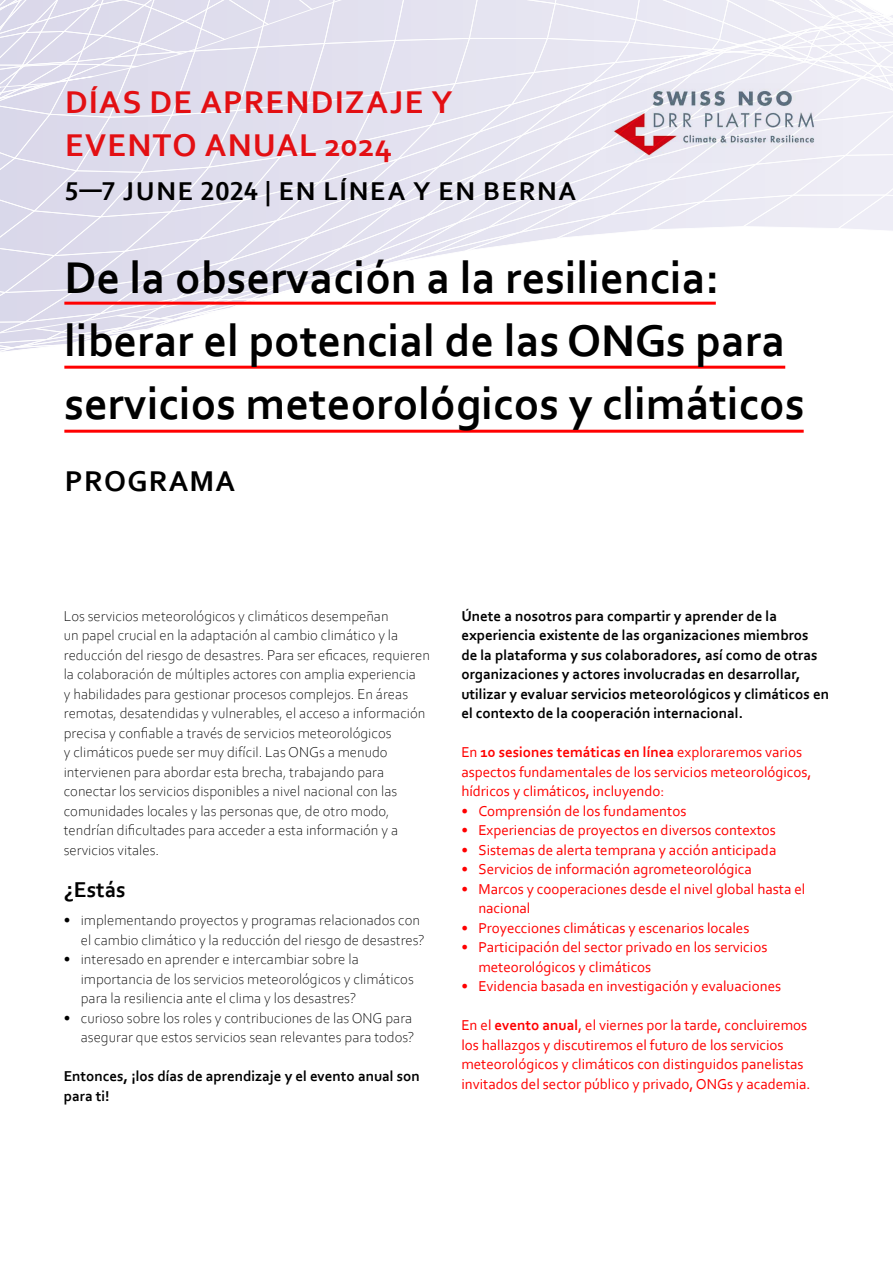
<style>
.page{position:relative;width:893px;height:1263px;background:#fff}
.page>*{position:absolute;margin:0;border:0;box-sizing:border-box;transform-origin:0 0}
.t1{font:700 46.5px/63px "Corbel";color:#000}
.t2{font:700 33px/43.5px "Corbel";letter-spacing:.035em;color:#e30f13}
.t3{font:700 30px "Corbel";letter-spacing:.04em;color:#000}
.t4{font:700 27px "Corbel";letter-spacing:.065em;color:#000}
.t5{font:700 22.5px "Corbel";color:#000}
.t6{font:300 15px/19.5px "Corbel";color:#000}
.t7{font:15px/19.5px "Corbel";color:#f00}
.t8{font:700 15px/19.5px "Corbel";color:#000}
.s1{font-weight:700}
</style>
<div class="page">
<svg style="left:0;top:0;width:893px;height:352px"></svg>
<hr style="left:64px;top:302px;width:652px;height:3px;background:#f00">
<hr style="left:64px;top:366px;width:721px;height:3px;background:#f00">
<hr style="left:64px;top:430px;width:740px;height:3px;background:#f00">
<img style="left:606px;top:84px;width:215px;height:78px">
<h2 class="t2" style="left:65px;top:79px;width:389px">DÍAS DE APRENDIZAJE Y<br>EVENTO ANUAL 2024</h2>
<h3 class="t4" style="left:64px;top:174px;width:513px">5―7 JUNE 2024 | EN LÍNEA Y EN BERNA</h3>
<h1 class="t1" style="left:64px;top:245px;width:742px">De la observación a la resiliencia: liberar el potencial de las ONGs para servicios meteorológicos y climáticos</h1>
<h3 class="t3" style="left:65px;top:463px;width:172px">PROGRAMA</h3>
<p class="t6" style="left:64px;top:605px;width:368px">Los servicios meteorológicos y climáticos desempeñan<br>un papel crucial en la adaptación al cambio climático y la reducción del riesgo de desastres. Para ser eficaces, requieren la colaboración de múltiples actores con amplia experiencia<br>y habilidades para gestionar procesos complejos. En áreas remotas, desatendidas y vulnerables, el acceso a información precisa y confiable a través de servicios meteorológicos<br>y climáticos puede ser muy difícil. Las ONGs a menudo intervienen para abordar esta brecha, trabajando para conectar los servicios disponibles a nivel nacional con las comunidades locales y las personas que, de otro modo, tendrían dificultades para acceder a esta información y a servicios vitales.</p>
<h3 class="t5" style="left:64px;top:875px;width:64px">¿Estás</h3>
<p class="t6" style="left:81px;top:910px;width:345px;text-indent:-17px">• implementando proyectos y programas relacionados con el cambio climático y la reducción del riesgo de desastres?</p>
<p class="t6" style="left:81px;top:949px;width:334px;text-indent:-17px">• interesado en aprender e intercambiar sobre la importancia de los servicios meteorológicos y climáticos para la resiliencia ante el clima y los desastres?</p>
<p class="t6" style="left:64px;top:1007px;width:352px;text-align:right">• curioso sobre los roles y contribuciones de las ONG para asegurar que estos servicios sean relevantes para todos?</p>
<p class="t8" style="left:64px;top:1066px;width:358px">Entonces, ¡los días de aprendizaje y el evento anual son para ti!</p>
<p class="t8" style="left:461px;top:605px;width:369px">Únete a nosotros para compartir y aprender de la experiencia existente de las organizaciones miembros<br>de la plataforma y sus colaboradores, así como de otras organizaciones y actores involucradas en desarrollar, utilizar y evaluar servicios meteorológicos y climáticos en el contexto de la cooperación internacional.</p>
<p class="t7" style="left:461px;top:742px;width:352px">En <span class="s1">10 sesiones temáticas en línea</span> exploraremos varios aspectos fundamentales de los servicios meteorológicos, hídricos y climáticos, incluyendo:</p>
<p class="t7" style="left:461px;top:800px;width:227px">• Comprensión de los fundamentos</p>
<p class="t7" style="left:461px;top:820px;width:316px">• Experiencias de proyectos en diversos contextos</p>
<p class="t7" style="left:461px;top:839px;width:316px">• Sistemas de alerta temprana y acción anticipada</p>
<p class="t7" style="left:461px;top:859px;width:292px">• Servicios de información agrometeorológica</p>
<p class="t7" style="left:478px;top:878px;width:328px;text-indent:-17px">• Marcos y cooperaciones desde el nivel global hasta el nacional</p>
<p class="t7" style="left:461px;top:917px;width:290px">• Proyecciones climáticas y escenarios locales</p>
<p class="t7" style="left:478px;top:937px;width:291px;text-indent:-17px">• Participación del sector privado en los servicios meteorológicos y climáticos</p>
<p class="t7" style="left:461px;top:976px;width:321px">• Evidencia basada en investigación y evaluaciones</p>
<p class="t7" style="left:461px;top:1015px;width:351px">En el <span class="s1">evento anual</span>, el viernes por la tarde, concluiremos los hallazgos y discutiremos el futuro de los servicios meteorológicos y climáticos con distinguidos panelistas invitados del sector público y privado, ONGs y academia.</p>
</div>
